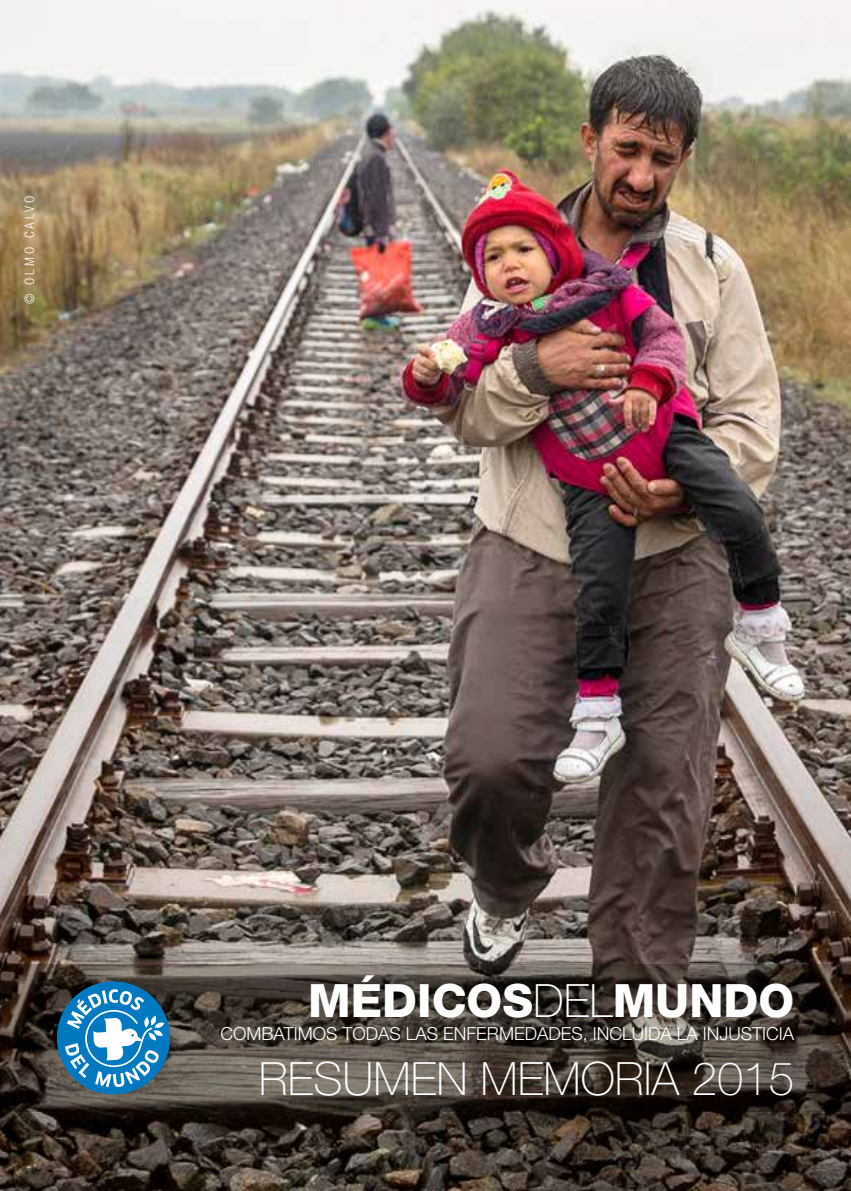
<style>
.page{position:relative;width:851px;height:1191px;background:#fff}
.page>*{position:absolute;margin:0;border:0;box-sizing:border-box;transform-origin:0 0}
.t1{font:100 46px "Helvetica Neue";color:#fff}
.t2{font:800 46px "Helvetica Neue";color:#fff}
.t3{font:300 18px "Helvetica Neue";color:#fff}
.t4{font:300 condensed 13px "Helvetica Neue";letter-spacing:.22em;color:#fff}
.s1{font-weight:100}
</style>
<div class="page">
<img style="left:0;top:0;width:850px;height:1191px">
<svg style="left:0;top:964px;width:850px;height:147px;background:#443c35"></svg>
<svg style="left:57px;top:981px;width:113px;height:113px"></svg>
<p class="t4" style="left:22px;top:304px;width:110px;rotate:-90deg">© OLMO CALVO</p>
<h1 class="t2" style="left:308px;top:973px;width:487px">MÉDICOS<span class="s1">DEL</span>MUNDO</h1>
<p class="t3" style="left:220px;top:1022px;width:575px">COMBATIMOS TODAS LAS ENFERMEDADES, INCLUIDA LA INJUSTICIA</p>
<h1 class="t1" style="left:259px;top:1052px;width:537px">RESUMEN MEMORIA 2015</h1>
</div>
